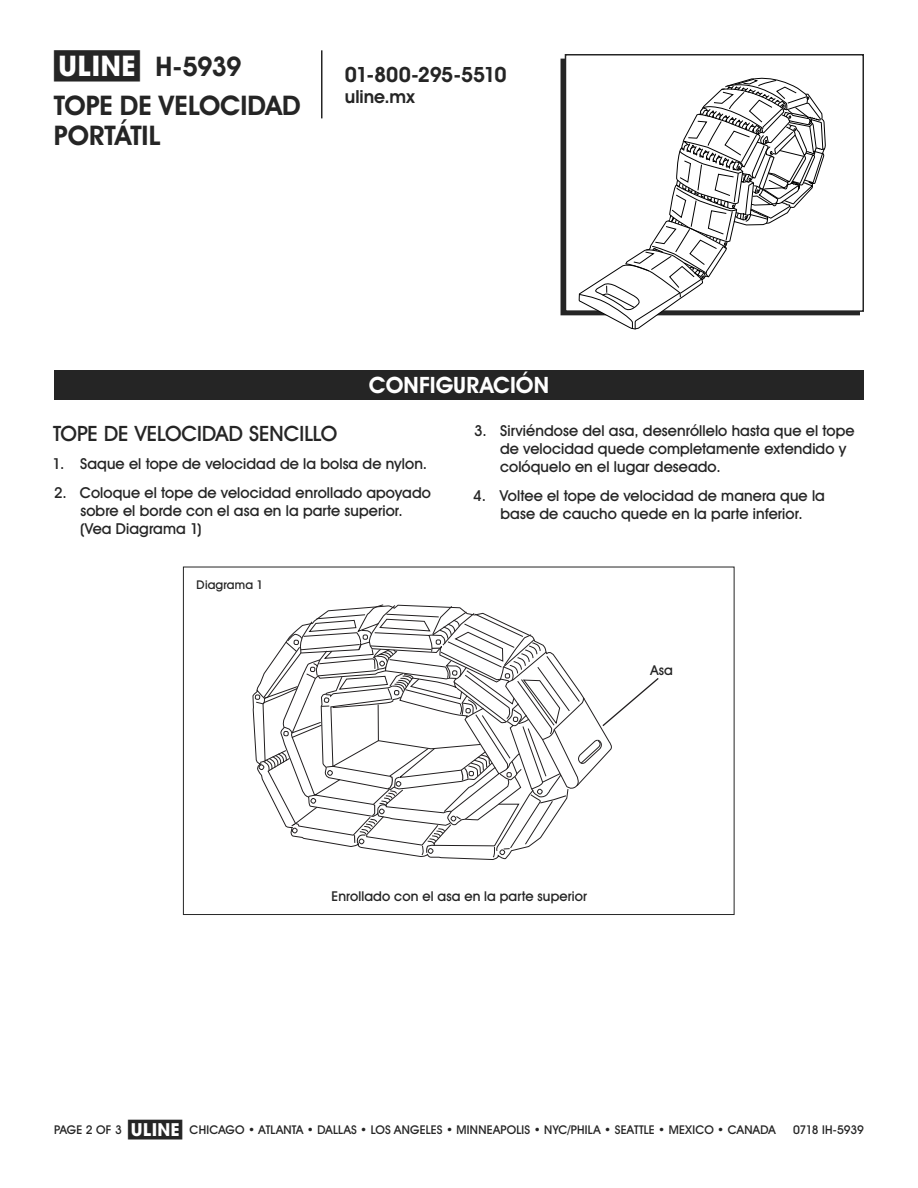
<style>
.page{position:relative;width:918px;height:1188px;background:#fff}
.page>*{position:absolute;margin:0;border:0;box-sizing:border-box;transform-origin:0 0}
.t1{font:700 28.5px "Uline Two Knine";color:#252525}
.t2{font:700 27px/38.7px "Uline Two Knine";letter-spacing:-.005em;color:#252525}
.t3{font:700 22.5px "Uline Two Knine";color:#fff}
.t4{font:21px "Uline Two Knine";color:#252525}
.t5{font:700 21px "Uline Two Knine";letter-spacing:-.025em;color:#252525}
.t6{font:700 18px "Uline Two Knine";color:#252525}
.t7{font:15px/18px "Uline Two Knine";letter-spacing:.005em;color:#252525}
.t8{font:13.5px "Uline Two Knine";letter-spacing:.01em;color:#252525}
.t9{font:12px "Uline Two Knine";letter-spacing:.015em;color:#252525}
.t10{font:12px "Uline Two Knine";letter-spacing:-.025em;color:#252525}
.s1{font-size:18px}
</style>
<div class="page">
<hr style="left:321px;top:50px;width:1px;height:68px;background:#252525">
<div style="left:565px;top:54px;width:299px;height:258px;border:2px solid #252525"></div>
<svg style="left:579px;top:79px;width:246px;height:250px"></svg>
<div style="left:54px;top:370px;width:810px;height:30px;background:#252525"></div>
<svg style="left:255px;top:604px;width:404px;height:254px"></svg>
<h1 class="t1" style="left:54px;top:49px;width:87px">π</h1>
<h2 class="t2" style="left:54px;top:47px;width:248px;text-indent:102px">H-5939<br>TOPE DE VELOCIDAD</h2>
<h2 class="t2" style="left:54px;top:116px;width:108px">PORTÁTIL</h2>
<h3 class="t5" style="left:345px;top:62px;width:163px">01-800-295-5510</h3>
<p class="t6" style="left:345px;top:86px;width:71px">uline.mx</p>
<h3 class="t3" style="left:369px;top:372px;width:182px">CONFIGURACIÓN</h3>
<h3 class="t4" style="left:53px;top:420px;width:286px">TOPE DE VELOCIDAD SENCILLO</h3>
<p class="t7" style="left:53px;top:455px;width:376px">1. Saque el tope de velocidad de la bolsa de nylon.</p>
<p class="t7" style="left:80px;top:484px;width:352px;text-indent:-26px">2. Coloque el tope de velocidad enrollado apoyado sobre el borde con el asa en la parte superior. (Vea Diagrama 1)</p>
<p class="t9" style="left:197px;top:577px;width:68px">Diagrama 1</p>
<p class="t7" style="left:500px;top:421px;width:356px;text-indent:-26px">3. Sirviéndose del asa, desenróllelo hasta que el tope de velocidad quede completamente extendido y colóquelo en el lugar deseado.</p>
<p class="t7" style="left:473px;top:486px;width:353px;text-align:center">4. Voltee el tope de velocidad de manera que la base de caucho quede en la parte inferior.</p>
<p class="t8" style="left:651px;top:662px;width:24px">Asa</p>
<p class="t8" style="left:332px;top:888px;width:257px">Enrollado con el asa en la parte superior</p>
<p class="t9" style="left:128px;top:1122px;width:649px"><span class="s1">π</span> CHICAGO • ATLANTA • DALLAS • LOS ANGELES • MINNEAPOLIS • NYC/PHILA • SEATTLE • MEXICO • CANADA</p>
<p class="t9" style="left:54px;top:1122px;width:69px">PAGE 2 OF 3</p>
<p class="t10" style="left:793px;top:1122px;width:72px">0718 IH-5939</p>
</div>
